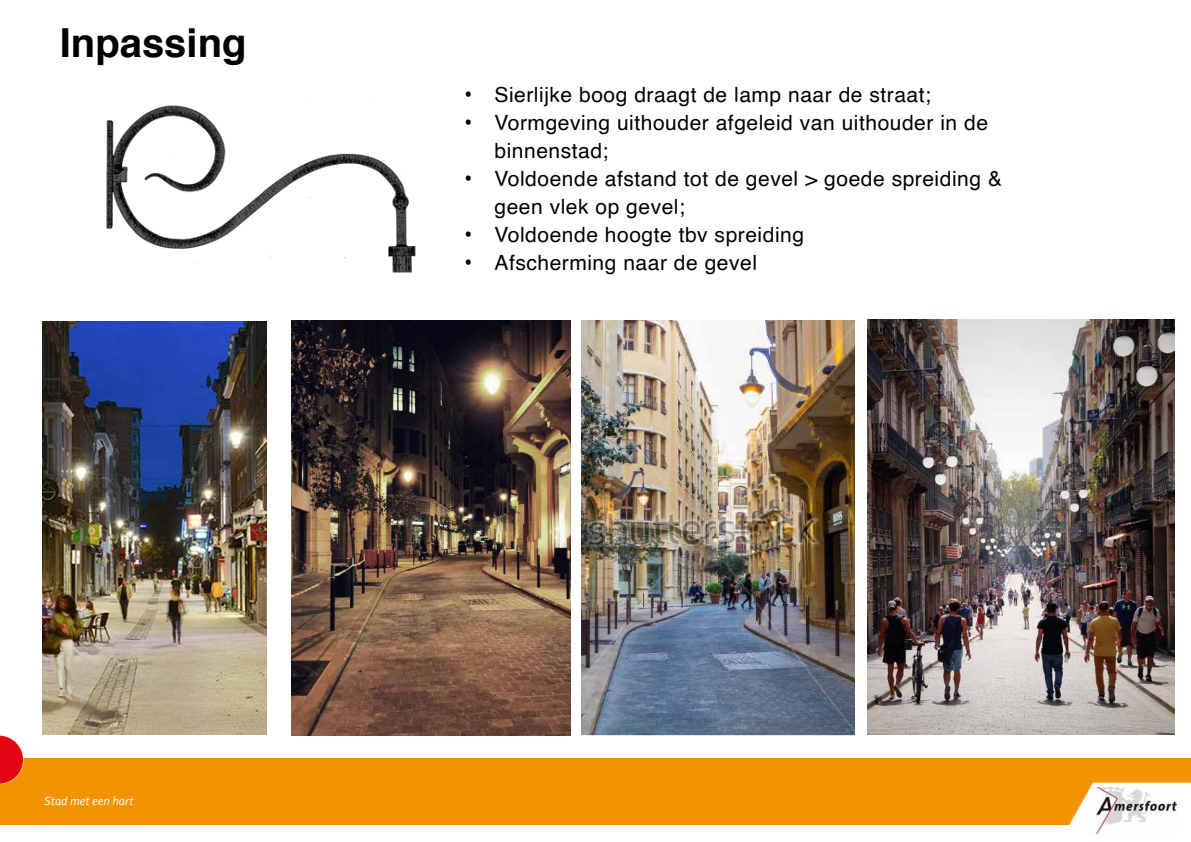
<style>
.page{position:relative;width:1191px;height:842px;background:#fff}
.page>*{position:absolute;margin:0;border:0;box-sizing:border-box;transform-origin:0 0}
.t1{font:700 40px "Helvetica";color:#000}
.t2{font:21px/28px "Helvetica";letter-spacing:.025em;color:#000}
.t3{font:italic 12.4px "Corbel";color:#fff}
.s1{font-family:"Droid Sans"}
</style>
<div class="page">
<div style="left:0;top:759px;width:1191px;height:65px;background:#f39200"></div>
<svg style="left:0;top:736px;width:23px;height:48px"></svg>
<img style="left:1090px;top:787px;width:91px;height:47px">
<img style="left:292px;top:320px;width:278px;height:415px">
<img style="left:582px;top:320px;width:272px;height:415px">
<img style="left:42px;top:321px;width:224px;height:413px">
<img style="left:867px;top:320px;width:307px;height:415px">
<img style="left:106px;top:99px;width:310px;height:174px">
<h1 class="t1" style="left:60px;top:10px;width:188px">Inpassing</h1>
<p class="t3" style="left:44px;top:793px;width:91px">Stad met een hart</p>
<p class="t2" style="left:464px;top:81px;width:468px"><span class="s1">•</span> Sierlijke boog draagt de lamp naar de straat;</p>
<p class="t2" style="left:494px;top:109px;width:495px;text-indent:-30px"><span class="s1">•</span> Vormgeving uithouder afgeleid van uithouder in de binnenstad;</p>
<p class="t2" style="left:494px;top:165px;width:509px;text-indent:-30px"><span class="s1">•</span> Voldoende afstand tot de gevel &gt; goede spreiding &amp; geen vlek op gevel;</p>
<p class="t2" style="left:464px;top:221px;width:341px"><span class="s1">•</span> Voldoende hoogte tbv spreiding</p>
<p class="t2" style="left:464px;top:249px;width:294px"><span class="s1">•</span> Afscherming naar de gevel</p>
</div>
